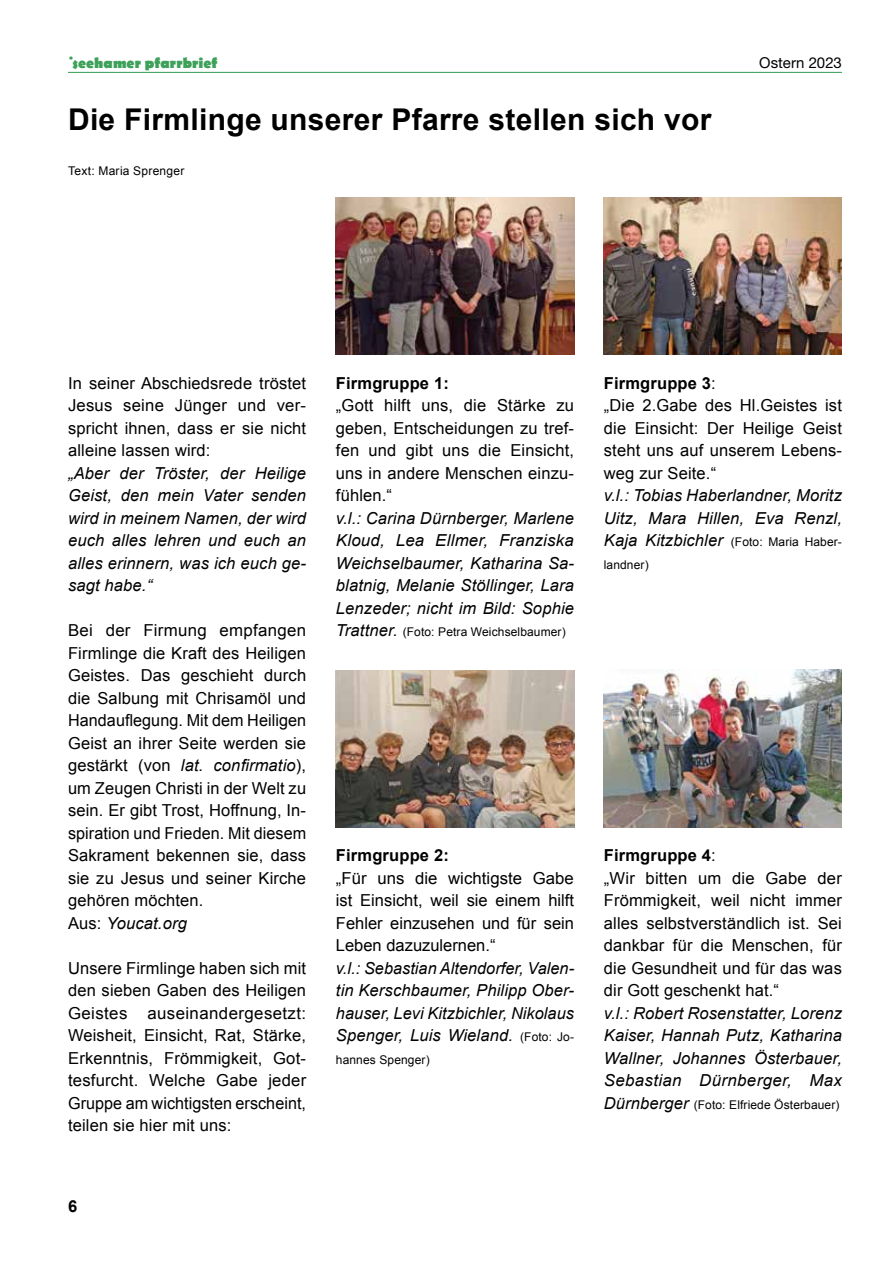
<style>
.page{position:relative;width:893px;height:1263px;background:#fff}
.page>*{position:absolute;margin:0;border:0;box-sizing:border-box;transform-origin:0 0}
.t1{font:700 30px "Arial";letter-spacing:.01em;color:#000}
.t2{font:16.5px/22.5px "Arial";letter-spacing:.01em;color:#000;text-align:justify}
.t3{font:italic 16.5px/22.5px "Arial";letter-spacing:.01em;color:#000;text-align:justify}
.t4{font:700 16.5px "Arial";letter-spacing:.01em;color:#000}
.t5{font:700 15px "Berlin Sans FB";color:#3da15a}
.t6{font:15px "Helvetica Neue LT Pro";letter-spacing:.005em;color:#000}
.t7{font:12px/22.5px "Arial";letter-spacing:.01em;color:#000}
.s1{font-style:italic}
.s2{font-style:italic;font-size:16.5px}
.s3{font-style:normal;font-size:12px}
.s4{font-weight:700}
</style>
<div class="page">
<hr style="left:68px;top:72px;width:774px;height:1px;background:#3da15a">
<img style="left:336px;top:197px;width:238px;height:158px">
<img style="left:604px;top:197px;width:238px;height:158px">
<img style="left:336px;top:670px;width:238px;height:157px">
<img style="left:604px;top:670px;width:238px;height:157px">
<p class="t5" style="left:68px;top:54px;width:151px">˙seehamer pfarrbrief</p>
<p class="t6" style="left:759px;top:53px;width:84px">Ostern 2023</p>
<h1 class="t1" style="left:68px;top:99px;width:645px">Die Firmlinge unserer Pfarre stellen sich vor</h1>
<p class="t7" style="left:68px;top:159px;width:118px">Text: Maria Sprenger</p>
<p class="t2" style="left:68px;top:372px;width:240px">In seiner Abschiedsrede tröstet Jesus seine Jünger und ver&shy;spricht ihnen, dass er sie nicht alleine lassen wird:</p>
<p class="t3" style="left:68px;top:462px;width:240px">„Aber der Tröster, der Heilige Geist, den mein Vater senden wird in meinem Namen, der wird euch alles lehren und euch an alles erinnern, was ich euch ge&shy;sagt habe.“</p>
<p class="t2" style="left:68px;top:619px;width:240px;text-align:left">Bei der Firmung empfangen<br>Firmlinge die Kraft des Heiligen<br>Geistes. Das geschieht durch die Salbung mit Chrisamöl und<br>Handauflegung. Mit dem Heiligen<br>Geist an ihrer Seite werden sie gestärkt (von <span class="s1">lat. confirmatio</span>), um Zeugen Christi in der Welt zu sein. Er gibt Trost, Hoffnung, In&shy;spiration und Frieden. Mit diesem<br>Sakrament bekennen sie, dass sie zu Jesus und seiner Kirche gehören möchten.<br>Aus: <span class="s1">Youcat.org</span></p>
<p class="t2" style="left:68px;top:957px;width:240px">Unsere Firmlinge haben sich mit den sieben Gaben des Heiligen Geistes auseinandergesetzt:<br>Weisheit, Einsicht, Rat, Stärke, Erkenntnis, Frömmigkeit, Got&shy;tesfurcht. Welche Gabe jeder Gruppe am wichtigsten erscheint, teilen sie hier mit uns:</p>
<p class="t4" style="left:68px;top:1195px;width:11px">6</p>
<p class="t4" style="left:336px;top:372px;width:114px">Firmgruppe 1:</p>
<p class="t2" style="left:336px;top:394px;width:240px">„Gott hilft uns, die Stärke zu geben, Entscheidungen zu tref&shy;fen und gibt uns die Einsicht, uns in andere Menschen einzu&shy;fühlen.“</p>
<p class="t3" style="left:336px;top:507px;width:240px">v.l.: Carina Dürnberger, Marlene Kloud, Lea Ellmer, Franziska Weichselbaumer, Katharina Sa&shy;blatnig, Melanie Stöllinger, Lara Lenzeder; nicht im Bild: Sophie</p>
<p class="t7" style="left:336px;top:621px;width:231px"><span class="s2">Trattner.</span> (Foto: Petra Weichselbaumer)</p>
<p class="t4" style="left:336px;top:844px;width:114px">Firmgruppe 2:</p>
<p class="t2" style="left:336px;top:867px;width:240px">„Für uns die wichtigste Gabe ist Einsicht, weil sie einem hilft Fehler einzusehen und für sein Leben dazuzulernen.“</p>
<p class="t3" style="left:336px;top:957px;width:240px">v.l.: Sebastian Altendorfer, Valen&shy;tin Kerschbaumer, Philipp Ober&shy;hauser, Levi Kitzbichler, Nikolaus Spenger, Luis Wieland. <span class="s3">(Foto: Jo-</span></p>
<p class="t7" style="left:336px;top:1048px;width:95px">hannes Spenger)</p>
<p class="t2" style="left:604px;top:372px;width:240px;text-align:left"><span class="s4">Firmgruppe 3</span>:<br>„Die 2.Gabe des Hl.Geistes ist die Einsicht: Der Heilige Geist steht uns auf unserem Lebens&shy;weg zur Seite.“</p>
<p class="t3" style="left:604px;top:484px;width:240px">v.l.: Tobias Haberlandner, Moritz<br>Uitz, Mara Hillen, Eva Renzl,</p>
<p class="t7" style="left:604px;top:531px;width:240px"><span class="s2">Kaja Kitzbichler</span> (Foto: Maria Haber&shy;landner)</p>
<p class="t2" style="left:604px;top:844px;width:240px;text-align:left"><span class="s4">Firmgruppe 4</span>:<br>„Wir bitten um die Gabe der<br>Frömmigkeit, weil nicht immer alles selbstverständlich ist. Sei dankbar für die Menschen, für die Gesundheit und für das was dir Gott geschenkt hat.“</p>
<p class="t3" style="left:604px;top:1002px;width:240px">v.l.: Robert Rosenstatter, Lorenz Kaiser, Hannah Putz, Katharina Wallner, Johannes Österbauer, Sebastian Dürnberger, Max</p>
<p class="t7" style="left:604px;top:1093px;width:237px"><span class="s2">Dürnberger</span> (Foto: Elfriede Österbauer)</p>
</div>
